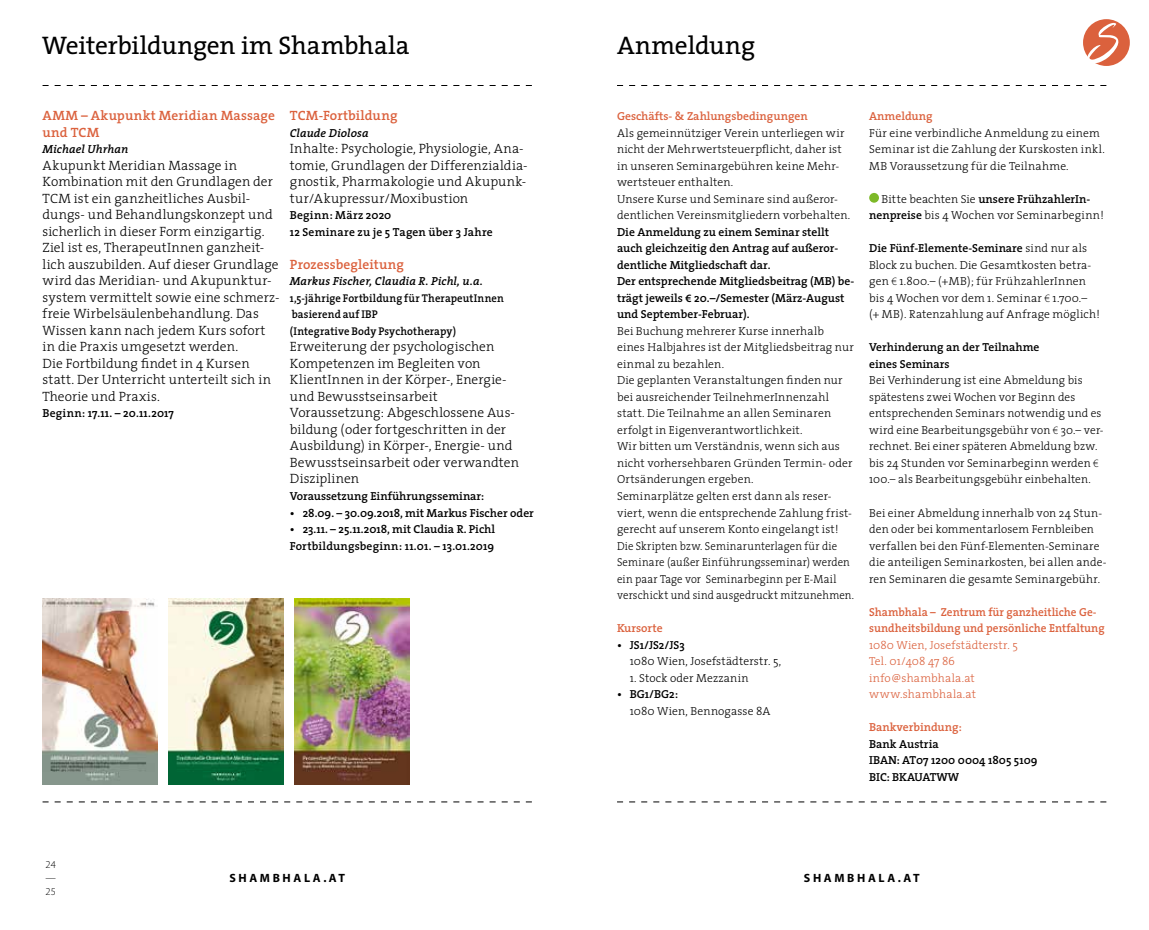
<style>
.page{position:relative;width:1149px;height:930px;background:#fff}
.page>*{position:absolute;margin:0;border:0;box-sizing:border-box;transform-origin:0 0}
.t1{font:25.5px "The Serif";letter-spacing:-.01em;color:#000}
.t2{font:300 13.5px/16.5px "The Serif";letter-spacing:.01em;color:#000}
.t3{font:600 13.5px/16.5px "The Serif";letter-spacing:.005em;color:#db613d}
.t4{font:700 12px "Myriad Pro";letter-spacing:.22em;color:#000}
.t5{font:300 11.7px/16.5px "The Serif";letter-spacing:.015em;color:#000}
.t6{font:600 11.7px/16.5px "The Serif";color:#000}
.t7{font:600 11.7px/16.5px "The Serif";color:#db613d}
.t8{font:300 11.7px/16.5px "The Serif";letter-spacing:.01em;color:#db613d}
.t9{font:italic 600 11.7px "The Serif";letter-spacing:.005em;color:#000}
.t10{font:600 11.25px/16.5px "The Serif";letter-spacing:.01em;color:#000;scale:.95 1}
.t11{font:300 10.5px "Myriad Pro";color:#000}
.s1{font-family:"Myriad Pro";font-size:11.25px}
.s2{font-weight:600}
</style>
<div class="page">
<div style="left:1082px;top:19px;width:47px;height:47px;background:#db613d;border-radius:50%"></div>
<svg style="left:1082px;top:23px;width:38px;height:40px"></svg>
<svg style="left:868px;top:193px;width:10px;height:9px"></svg>
<svg style="left:43px;top:85px;width:488px;height:1px"></svg>
<svg style="left:43px;top:801px;width:488px;height:1px"></svg>
<svg style="left:617px;top:85px;width:489px;height:1px"></svg>
<svg style="left:617px;top:801px;width:489px;height:1px"></svg>
<img style="left:42px;top:598px;width:115px;height:185px">
<img style="left:168px;top:598px;width:115px;height:185px">
<img style="left:294px;top:598px;width:115px;height:185px">
<h1 class="t1" style="left:42px;top:24px;width:369px">Weiterbildungen im Shambhala</h1>
<h1 class="t1" style="left:617px;top:24px;width:140px">Anmeldung</h1>
<p class="t3" style="left:43px;top:107px;width:234px">AMM – Akupunkt Meridian Massage und TCM</p>
<p class="t9" style="left:43px;top:139px;width:87px">Michael Uhrhan</p>
<p class="t2" style="left:43px;top:156px;width:238px">Akupunkt Meridian Massage in Kombination mit den Grundlagen der TCM ist ein ganzheitliches Ausbil&shy;dungs- und Behandlungskonzept und sicherlich in dieser Form einzigartig.<br>Ziel ist es, TherapeutInnen ganzheit&shy;lich auszubilden. Auf dieser Grundlage wird das Meridian- und Akupunktur&shy;system vermittelt sowie eine schmerz&shy;freie Wirbelsäulenbehandlung. Das Wissen kann nach jedem Kurs sofort in die Praxis umgesetzt werden.<br>Die Fortbildung findet in 4 Kursen statt. Der Unterricht unterteilt sich in Theorie und Praxis.</p>
<p class="t6" style="left:43px;top:404px;width:133px">Beginn: 17.11. – 20.11.2017</p>
<p class="t3" style="left:290px;top:107px;width:109px">TCM-Fortbildung</p>
<p class="t9" style="left:290px;top:123px;width:80px">Claude Diolosa</p>
<p class="t2" style="left:290px;top:140px;width:239px">Inhalte: Psychologie, Physiologie, Ana&shy;tomie, Grundlagen der Differenzialdia&shy;gnostik, Pharmakologie und Akupunk&shy;tur/Akupressur/Moxibustion</p>
<p class="t6" style="left:290px;top:206px;width:204px">Beginn: März 2020<br>12 Seminare zu je 5 Tagen über 3 Jahre</p>
<p class="t3" style="left:290px;top:255px;width:115px">Prozessbegleitung</p>
<p class="t9" style="left:290px;top:271px;width:194px">Markus Fischer, Claudia R. Pichl, u.a.</p>
<p class="t10" style="left:290px;top:289px;width:227px">1,5-jährige Fortbildung für TherapeutInnen basierend auf IBP<br>(Integrative Body Psychotherapy)</p>
<p class="t2" style="left:290px;top:338px;width:230px">Erweiterung der psychologischen<br>Kompetenzen im Begleiten von<br>KlientInnen in der Körper-, Energie&shy;und Bewusstseinsarbeit<br>Voraussetzung: Abgeschlossene Aus&shy;bildung (oder fortgeschritten in der<br>Ausbildung) in Körper-, Energie- und<br>Bewusstseinsarbeit oder verwandten<br>Disziplinen</p>
<p class="t6" style="left:290px;top:487px;width:196px">Voraussetzung Einführungsseminar:</p>
<p class="t6" style="left:290px;top:503px;width:245px">• 28.09. – 30.09.2018, mit Markus Fischer oder</p>
<p class="t6" style="left:290px;top:520px;width:207px">• 23.11. – 25.11.2018, mit Claudia R. Pichl<br>Fortbildungsbeginn: 11.01. – 13.01.2019</p>
<p class="t7" style="left:617px;top:107px;width:192px">Geschäfts- &amp; Zahlungsbedingungen</p>
<p class="t5" style="left:617px;top:124px;width:235px">Als gemeinnütziger Verein unterliegen wir nicht der Mehrwertsteuerpflicht, daher ist in unseren Seminargebühren keine Mehr&shy;wertsteuer enthalten.<br>Unsere Kurse und Seminare sind außeror&shy;dentlichen Vereinsmitgliedern vorbehalten.</p>
<p class="t6" style="left:617px;top:223px;width:239px">Die Anmeldung zu einem Seminar stellt auch gleichzeitig den Antrag auf außeror&shy;dentliche Mitgliedschaft dar.<br>Der entsprechende Mitgliedsbeitrag (MB) be&shy;trägt jeweils <span class="s1">€</span> 20.–/Semester (März-August und September-Februar).</p>
<p class="t5" style="left:617px;top:322px;width:238px">Bei Buchung mehrerer Kurse innerhalb eines Halbjahres ist der Mitgliedsbeitrag nur einmal zu bezahlen.<br>Die geplanten Veranstaltungen finden nur bei ausreichender TeilnehmerInnenzahl statt. Die Teilnahme an allen Seminaren erfolgt in Eigenverantwortlichkeit.<br>Wir bitten um Verständnis, wenn sich aus nicht vorhersehbaren Gründen Termin- oder Ortsänderungen ergeben.<br>Seminarplätze gelten erst dann als reser&shy;viert, wenn die entsprechende Zahlung frist&shy;gerecht auf unserem Konto eingelangt ist!<br>Die Skripten bzw. Seminarunterlagen für die Seminare (außer Einführungsseminar) werden ein paar Tage vor Seminarbeginn per E-Mail verschickt und sind ausgedruckt mitzunehmen.</p>
<p class="t7" style="left:617px;top:619px;width:47px">Kursorte</p>
<p class="t6" style="left:617px;top:635px;width:69px">• JS1/JS2/JS3</p>
<p class="t5" style="left:629px;top:652px;width:153px">1080 Wien, Josefstädterstr. 5,</p>
<p class="t5" style="left:629px;top:668px;width:120px">1. Stock oder Mezzanin</p>
<p class="t6" style="left:617px;top:685px;width:63px">• BG1/BG2:</p>
<p class="t5" style="left:629px;top:701px;width:142px">1080 Wien, Bennogasse 8A</p>
<p class="t7" style="left:868px;top:107px;width:65px">Anmeldung</p>
<p class="t5" style="left:868px;top:124px;width:237px">Für eine verbindliche Anmeldung zu einem<br>Seminar ist die Zahlung der Kurskosten inkl.<br>MB Voraussetzung für die Teilnahme.</p>
<p class="t5" style="left:868px;top:190px;width:236px;text-align:center">Bitte beachten Sie <span class="s2">unsere FrühzahlerIn&shy;nenpreise</span> bis 4 Wochen vor Seminarbeginn!</p>
<p class="t5" style="left:868px;top:239px;width:232px"><span class="s2">Die Fünf-Elemente-Seminare</span> sind nur als Block zu buchen. Die Gesamtkosten betra&shy;gen <span class="s1">€</span> 1.800.– (+MB); für FrühzahlerInnen bis 4 Wochen vor dem 1. Seminar <span class="s1">€</span> 1.700.– (+ MB). Ratenzahlung auf Anfrage möglich!</p>
<p class="t6" style="left:868px;top:338px;width:172px">Verhinderung an der Teilnahme eines Seminars</p>
<p class="t5" style="left:868px;top:371px;width:236px">Bei Verhinderung ist eine Abmeldung bis spätestens zwei Wochen vor Beginn des entsprechenden Seminars notwendig und es wird eine Bearbeitungsgebühr von <span class="s1">€</span> 30.– ver&shy;rechnet. Bei einer späteren Abmeldung bzw. bis 24 Stunden vor Seminarbeginn werden <span class="s1">€ </span>100.– als Bearbeitungsgebühr einbehalten.</p>
<p class="t5" style="left:868px;top:503px;width:239px">Bei einer Abmeldung innerhalb von 24 Stun&shy;den oder bei kommentarlosem Fernbleiben verfallen bei den Fünf-Elementen-Seminare die anteiligen Seminarkosten, bei allen ande&shy;ren Seminaren die gesamte Seminargebühr.</p>
<p class="t7" style="left:868px;top:602px;width:237px">Shambhala – Zentrum für ganzheitliche Ge&shy;sundheitsbildung und persönliche Entfaltung</p>
<p class="t8" style="left:868px;top:635px;width:150px">1080 Wien, Josefstädterstr. 5<br>Tel. 01/408 47 86 info@shambhala.at www.shambhala.at</p>
<p class="t7" style="left:868px;top:718px;width:94px">Bankverbindung:</p>
<p class="t6" style="left:868px;top:734px;width:170px">Bank Austria<br>IBAN: AT07 1200 0004 1805 5109<br>BIC: BKAUATWW</p>
<p class="t11" style="left:46px;top:858px;width:12px">24</p>
<p class="t11" style="left:46px;top:885px;width:12px">25</p>
<p class="t4" style="left:229px;top:870px;width:117px">SHAMBHALA.AT</p>
<p class="t4" style="left:803px;top:870px;width:117px">SHAMBHALA.AT</p>
</div>
